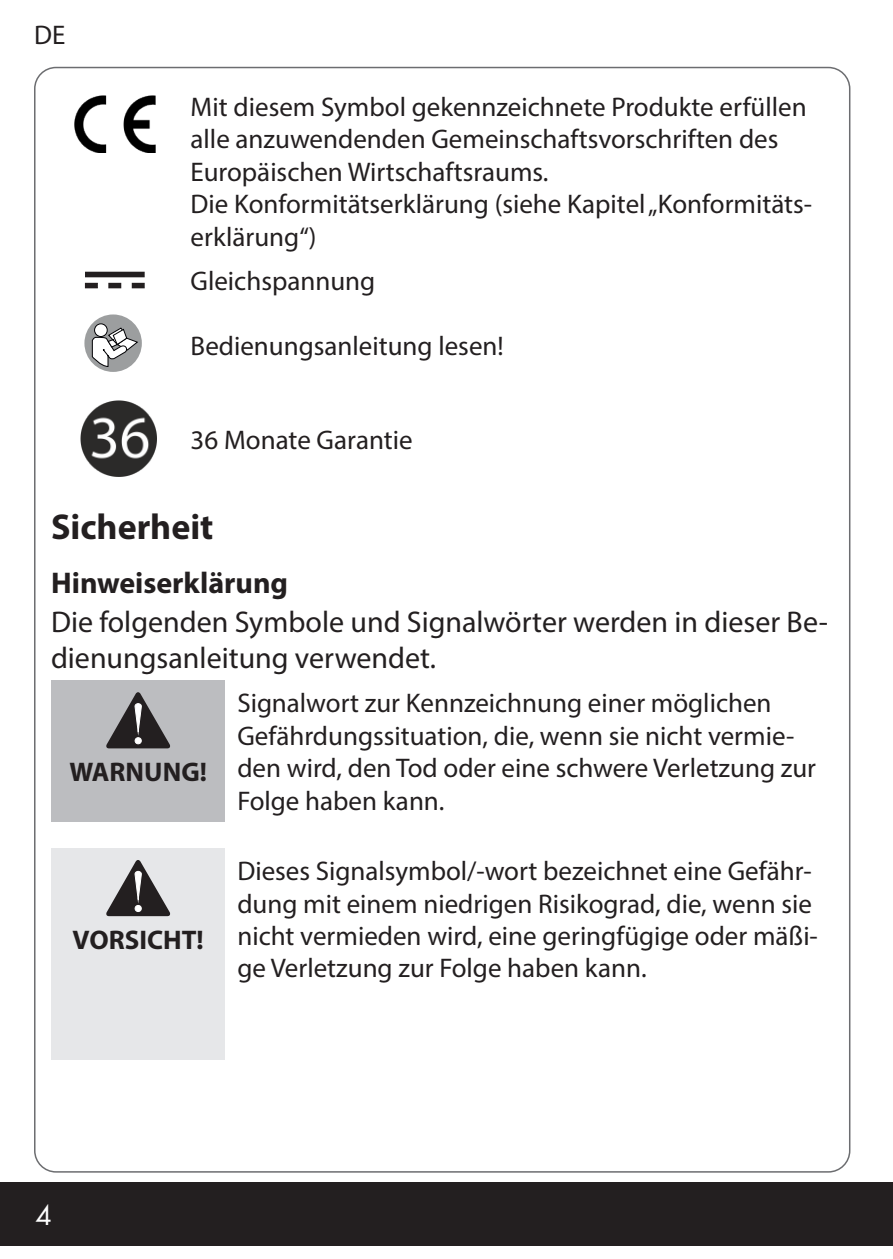
<style>
.page{position:relative;width:893px;height:1259px;background:#fff}
.page>*{position:absolute;margin:0;border:0;box-sizing:border-box;transform-origin:0 0}
.Über_DE_2{font:700 36px "Myriad Pro";color:#231f20}
.t1{font:30px/36px "Myriad Pro";color:#231f20}
.Über_DE_3{font:700 30px "Myriad Pro";color:#231f20}
.t2{font:30px "Futura";color:#fff}
.t3{font:27px/32.4px "Myriad Pro";color:#231f20}
.t4{font:700 27px "Myriad Pro";color:#231f20}
</style>
<div class="page">
<div style="left:0;top:1182px;width:892px;height:64px;background:#231f20"></div>
<img style="left:75px;top:96px;width:80px;height:57px">
<div style="left:85px;top:272px;width:59px;height:5px;background:#231f20"></div>
<div style="left:85px;top:283px;width:12px;height:5px;background:#231f20"></div>
<div style="left:109px;top:283px;width:12px;height:5px;background:#231f20"></div>
<div style="left:132px;top:283px;width:12px;height:5px;background:#231f20"></div>
<div style="left:84px;top:314px;width:58px;height:58px;background:#9c9e9f;border-radius:50%"></div>
<svg style="left:94px;top:323px;width:14px;height:14px"></svg>
<svg style="left:92px;top:327px;width:47px;height:40px"></svg>
<img style="left:80px;top:400px;width:77px;height:77px">
<div style="left:51px;top:680px;width:174px;height:141px;background:#bcbdc0"></div>
<div style="left:51px;top:848px;width:174px;height:211px;background:#e6e7e9"></div>
<svg style="left:106px;top:692px;width:64px;height:56px"></svg>
<svg style="left:106px;top:860px;width:64px;height:56px"></svg>
<p class="t3" style="left:34px;top:18px;width:33px">DE</p>
<p class="t3" style="left:191px;top:90px;width:618px">Mit diesem Symbol gekennzeichnete Produkte erfüllen alle anzuwendenden Gemeinschaftsvorschriften des<br>Europäischen Wirtschaftsraums.</p>
<p class="t3" style="left:191px;top:188px;width:623px">Die Konformitätserklärung (siehe Kapitel „Konformitäts&shy;erklärung“)</p>
<p class="t3" style="left:191px;top:264px;width:186px">Gleichspannung</p>
<p class="t3" style="left:191px;top:329px;width:315px">Bedienungsanleitung lesen!</p>
<p class="t3" style="left:191px;top:423px;width:224px">36 Monate Garantie</p>
<p class="Über_DE_2" style="left:51px;top:503px;width:164px">Sicherheit</p>
<p class="Über_DE_3" style="left:51px;top:563px;width:239px">Hinweiserklärung</p>
<p class="t1" style="left:51px;top:603px;width:779px">Die folgenden Symbole und Signalwörter werden in dieser Be&shy;dienungsanleitung verwendet.</p>
<p class="t4" style="left:69px;top:754px;width:139px">WARNUNG!</p>
<p class="t4" style="left:73px;top:922px;width:133px">VORSICHT!</p>
<p class="t3" style="left:237px;top:687px;width:580px">Signalwort zur Kennzeichnung einer möglichen Gefährdungssituation, die, wenn sie nicht vermie&shy;den wird, den Tod oder eine schwere Verletzung zur Folge haben kann.</p>
<p class="t3" style="left:237px;top:854px;width:582px">Dieses Signalsymbol/-wort bezeichnet eine Gefähr&shy;dung mit einem niedrigen Risikograd, die, wenn sie nicht vermieden wird, eine geringfügige oder mäßi&shy;ge Verletzung zur Folge haben kann.</p>
<p class="t2" style="left:35px;top:1197px;width:19px">4</p>
</div>
